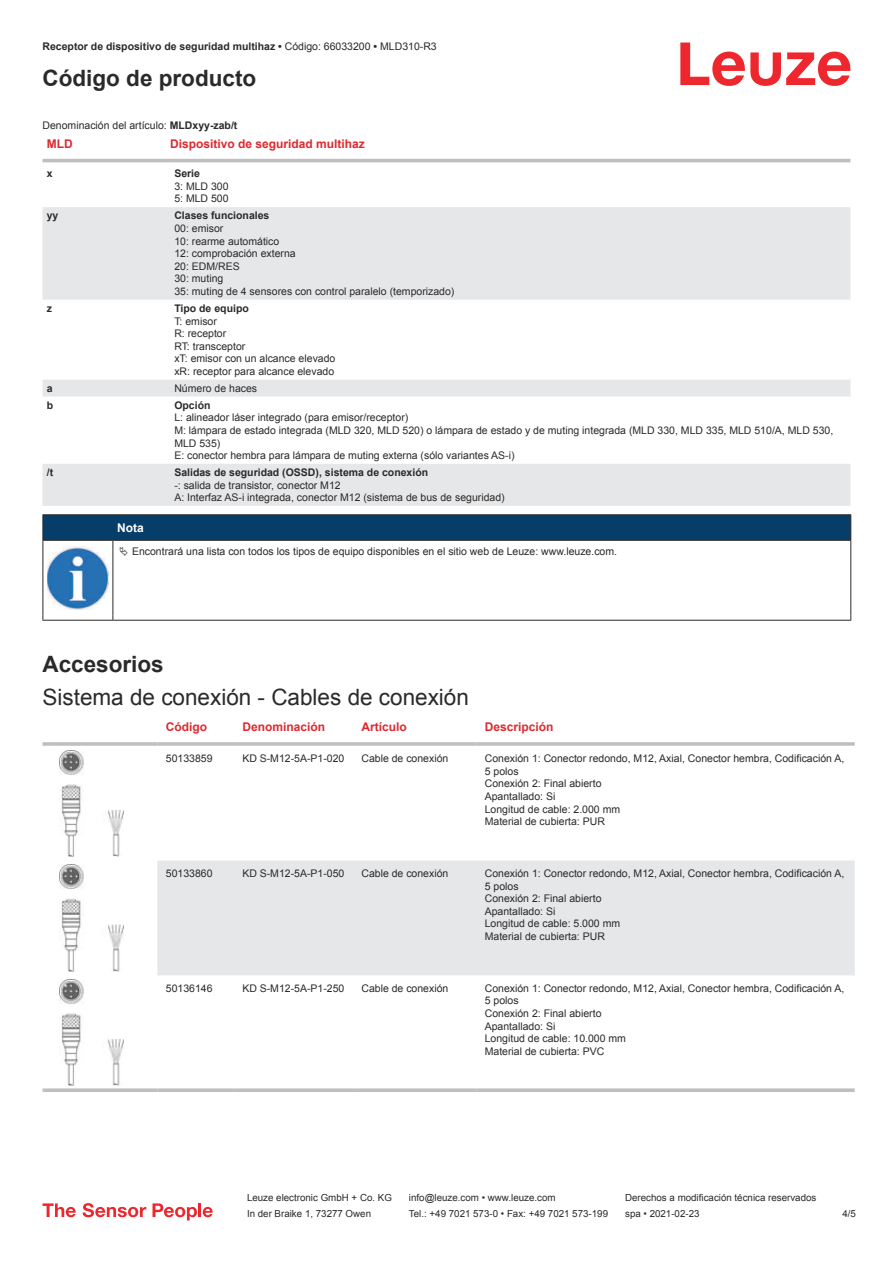
<style>
.page{position:relative;width:893px;height:1263px;background:#fff}
.page>*{position:absolute;margin:0;border:0;box-sizing:border-box;transform-origin:0 0}
.t1{font:22.5px "Arial";color:#2b292a}
.t2{font:700 22.5px "Arial";color:#2b292a}
.t3{font:700 12px "Arial";color:#db2a30}
.t4{font:700 12px "Arial";color:#fff}
.t5{font:10.5px/12.6px "Arial";color:#2b292a}
.t6{font:700 10.5px "Arial";color:#2b292a}
.t7{font:9.75px "Arial";color:#2b292a}
.s1{font-weight:400}
.s2{font-weight:700}
</style>
<div class="page">
<svg style="left:680px;top:43px;width:170px;height:43px"></svg>
<div style="left:43px;top:158px;width:807px;height:5px;background:#ebeced"></div>
<svg style="left:43px;top:207px;width:807px;height:299px;fill:#eaebed"></svg>
<hr style="left:43px;top:159px;width:127px;height:3px;background:#bdbfc1">
<hr style="left:170px;top:159px;width:680px;height:3px;background:#bdbfc1">
<div style="left:157px;top:860px;width:698px;height:115px;background:#e6e7e9"></div>
<hr style="left:43px;top:742px;width:114px;height:4px;background:#bdbfc1">
<hr style="left:157px;top:742px;width:77px;height:4px;background:#c9cbcc">
<hr style="left:234px;top:742px;width:119px;height:4px;background:#c4c6c7">
<hr style="left:353px;top:742px;width:123px;height:4px;background:#bdbfc1">
<hr style="left:476px;top:742px;width:379px;height:4px;background:#c9cbcc">
<svg style="left:43px;top:1088px;width:114px;height:4px"></svg>
<svg style="left:157px;top:1088px;width:77px;height:4px"></svg>
<svg style="left:234px;top:1088px;width:119px;height:4px"></svg>
<svg style="left:353px;top:1088px;width:123px;height:4px"></svg>
<svg style="left:476px;top:1088px;width:379px;height:4px;background:#c4c6c7"></svg>
<img style="left:59px;top:750px;width:65px;height:106px">
<img style="left:59px;top:865px;width:65px;height:106px">
<img style="left:59px;top:980px;width:65px;height:106px">
<svg style="left:43px;top:1203px;width:33px;height:14px"></svg>
<svg style="left:83px;top:1203px;width:63px;height:14px"></svg>
<svg style="left:153px;top:1203px;width:44px;height:17px"></svg>
<hr style="left:198px;top:1203px;width:3px;height:14px;background:#ed272d">
<svg style="left:203px;top:1207px;width:10px;height:10px"></svg>
<svg style="left:44px;top:541px;width:806px;height:79px"></svg>
<hr style="left:43px;top:514px;width:70px;height:1px;background:#2b292a">
<hr style="left:43px;top:540px;width:70px;height:1px;background:#2b292a">
<hr style="left:113px;top:514px;width:738px;height:1px;background:#2b292a">
<svg style="left:43px;top:515px;width:808px;height:25px;background:#063c67"></svg>
<hr style="left:113px;top:540px;width:738px;height:1px;background:#2b292a">
<hr style="left:43px;top:541px;width:1px;height:75px;background:#2b292a">
<hr style="left:113px;top:541px;width:1px;height:75px;background:#2b292a">
<hr style="left:850px;top:541px;width:1px;height:75px;background:#2b292a">
<hr style="left:43px;top:620px;width:70px;height:1px;background:#2b292a">
<hr style="left:113px;top:620px;width:738px;height:1px;background:#2b292a">
<img style="left:47px;top:547px;width:61px;height:62px">
<div style="left:115px;top:541px;width:734px;height:20px;background:#fff"></div>
<p class="t6" style="left:43px;top:43px;width:396px">Receptor de dispositivo de seguridad multihaz • <span class="s1">Código: 66033200</span> • <span class="s1">MLD310-R3</span></p>
<h1 class="t2" style="left:43px;top:70px;width:215px">Código de producto</h1>
<p class="t5" style="left:43px;top:120px;width:196px">Denominación del artículo: <span class="s2">MLDxyy-zab/t</span></p>
<p class="t3" style="left:47px;top:139px;width:27px">MLD</p>
<p class="t3" style="left:170px;top:139px;width:196px">Dispositivo de seguridad multihaz</p>
<p class="t6" style="left:47px;top:170px;width:7px">x</p>
<p class="t6" style="left:174px;top:170px;width:27px">Serie</p>
<p class="t5" style="left:174px;top:181px;width:56px">3: MLD 300<br>5: MLD 500</p>
<p class="t6" style="left:47px;top:212px;width:13px">yy</p>
<p class="t6" style="left:174px;top:212px;width:97px">Clases funcionales</p>
<p class="t5" style="left:174px;top:223px;width:282px">00: emisor<br>10: rearme automático<br>12: comprobación externa<br>20: EDM/RES<br>30: muting<br>35: muting de 4 sensores con control paralelo (temporizado)</p>
<p class="t6" style="left:47px;top:304px;width:7px">z</p>
<p class="t6" style="left:174px;top:304px;width:76px">Tipo de equipo</p>
<p class="t5" style="left:174px;top:315px;width:163px">T: emisor<br>R: receptor<br>RT: transceptor<br>xT: emisor con un alcance elevado xR: receptor para alcance elevado</p>
<p class="t6" style="left:47px;top:384px;width:7px">a</p>
<p class="t5" style="left:174px;top:383px;width:84px">Número de haces</p>
<p class="t6" style="left:47px;top:401px;width:8px">b</p>
<p class="t6" style="left:174px;top:401px;width:38px">Opción</p>
<p class="t5" style="left:174px;top:412px;width:660px">L: alineador láser integrado (para emisor/receptor)<br>M: lámpara de estado integrada (MLD 320, MLD 520) o lámpara de estado y de muting integrada (MLD 330, MLD 335, MLD 510/A, MLD 530, MLD 535)<br>E: conector hembra para lámpara de muting externa (sólo variantes AS-i)</p>
<p class="t6" style="left:47px;top:468px;width:8px">/t</p>
<p class="t6" style="left:174px;top:468px;width:255px">Salidas de seguridad (OSSD), sistema de conexión</p>
<p class="t5" style="left:174px;top:480px;width:332px">-: salida de transistor, conector M12<br>A: Interfaz AS-i integrada, conector M12 (sistema de bus de seguridad)</p>
<p class="t4" style="left:117px;top:523px;width:28px">Nota</p>
<p class="t5" style="left:132px;top:546px;width:487px">Encontrará una lista con todos los tipos de equipo disponibles en el sitio web de Leuze: www.leuze.com.</p>
<h1 class="t2" style="left:43px;top:655px;width:123px">Accesorios</h1>
<h1 class="t1" style="left:43px;top:689px;width:428px">Sistema de conexión - Cables de conexión</h1>
<p class="t3" style="left:166px;top:723px;width:43px">Código</p>
<p class="t3" style="left:242px;top:723px;width:84px">Denominación</p>
<p class="t3" style="left:361px;top:723px;width:47px">Artículo</p>
<p class="t3" style="left:485px;top:723px;width:70px">Descripción</p>
<p class="t5" style="left:166px;top:753px;width:48px">50133859</p>
<p class="t5" style="left:242px;top:753px;width:104px">KD S-M12-5A-P1- 020</p>
<p class="t5" style="left:361px;top:753px;width:88px">Cable de conexión</p>
<p class="t5" style="left:485px;top:753px;width:361px">Conexión 1: Conector redondo, M12, Axial, Conector hembra, Codificación A,<br>5 polos<br>Conexión 2: Final abierto<br>Apantallado: Si<br>Longitud de cable: 2.000 mm<br>Material de cubierta: PUR</p>
<p class="t5" style="left:166px;top:868px;width:48px">50133860</p>
<p class="t5" style="left:242px;top:868px;width:104px">KD S-M12-5A-P1- 050</p>
<p class="t5" style="left:361px;top:868px;width:88px">Cable de conexión</p>
<p class="t5" style="left:485px;top:868px;width:361px">Conexión 1: Conector redondo, M12, Axial, Conector hembra, Codificación A,<br>5 polos<br>Conexión 2: Final abierto<br>Apantallado: Si<br>Longitud de cable: 5.000 mm<br>Material de cubierta: PUR</p>
<p class="t5" style="left:166px;top:983px;width:48px">50136146</p>
<p class="t5" style="left:242px;top:983px;width:104px">KD S-M12-5A-P1- 250</p>
<p class="t5" style="left:361px;top:983px;width:88px">Cable de conexión</p>
<p class="t5" style="left:485px;top:983px;width:361px">Conexión 1: Conector redondo, M12, Axial, Conector hembra, Codificación A,<br>5 polos<br>Conexión 2: Final abierto<br>Apantallado: Si<br>Longitud de cable: 10.000 mm<br>Material de cubierta: PVC</p>
<p class="t7" style="left:247px;top:1194px;width:146px">Leuze electronic GmbH + Co. KG</p>
<p class="t7" style="left:409px;top:1194px;width:148px">info@leuze.com • www.leuze.com</p>
<p class="t7" style="left:625px;top:1194px;width:193px">Derechos a modificación técnica reservados</p>
<p class="t7" style="left:247px;top:1210px;width:126px">In der Braike 1, 73277 Owen</p>
<p class="t7" style="left:409px;top:1210px;width:201px">Tel.: +49 7021 573-0 • Fax: +49 7021 573-199</p>
<p class="t7" style="left:625px;top:1210px;width:76px">spa • 2021-02-23</p>
<p class="t7" style="left:842px;top:1210px;width:15px">4 /5</p>
</div>
